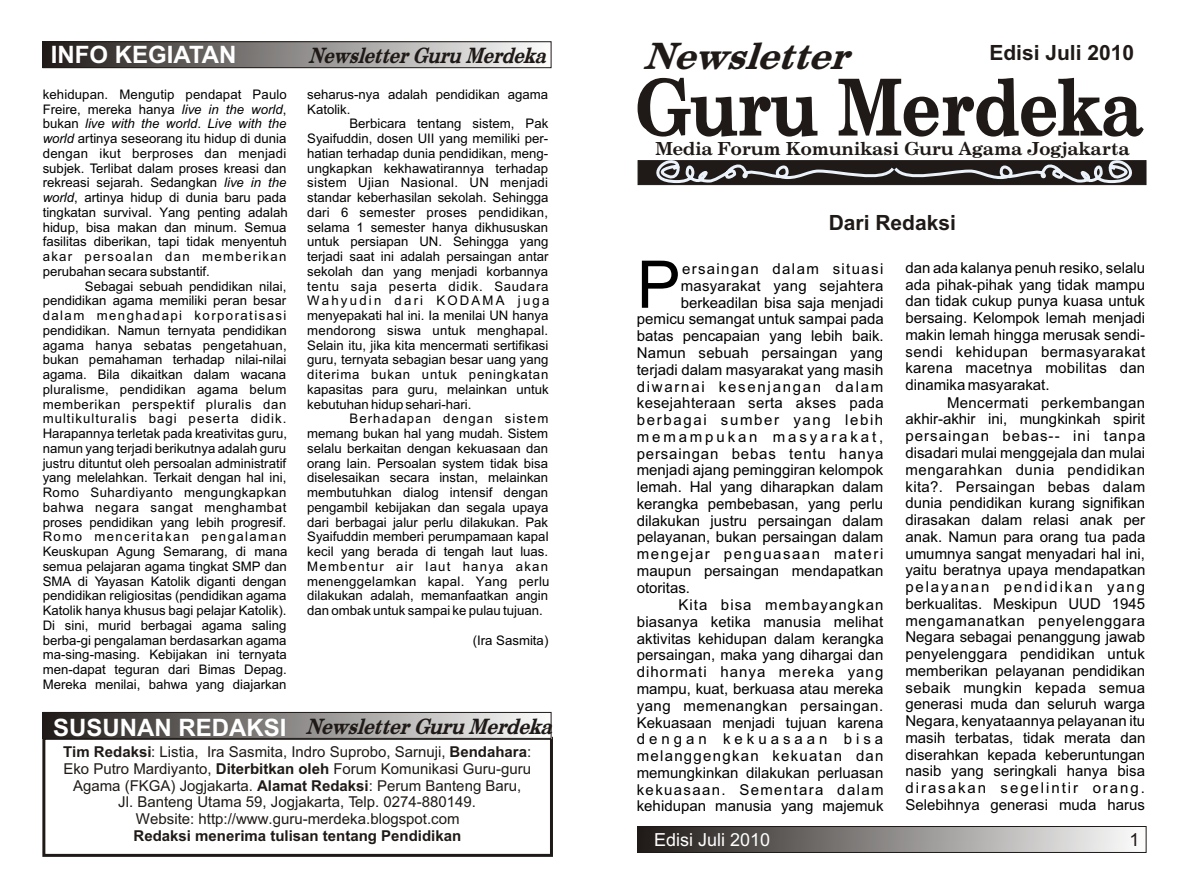
<style>
.page{position:relative;width:1191px;height:894px;background:#fff}
.page>*{position:absolute;margin:0;border:0;box-sizing:border-box;transform-origin:0 0}
.t1{font:700 78px "Century Schoolbook";color:#1f1a17;scale:.86 1}
.t2{font:65.85px "Arial";color:#000}
.t3{font:italic 700 36px "Century Schoolbook";color:#1f1a17}
.t4{font:700 24px "Arial";color:#fff}
.t5{font:italic 700 21px "Century Schoolbook";color:#1f1a17;scale:.86 1}
.t6{font:700 21px "Arial";color:#1f1a17}
.t7{font:italic 700 21px "Century Schoolbook";color:#1f1a17;scale:.83 1}
.t8{font:18px "Century Schoolbook";color:#1f1a17}
.t9{font:18px "Arial";color:#fff}
.t10{font:18px "Arial";color:#1f1a17}
.t11{font:15px/16.8px "Arial";color:#000;text-align:justify}
.t12{font:15px/16.8px "Arial";color:#1f1a17;text-align:center}
.t13{font:15px "Arial";letter-spacing:.09em;color:#000}
.t14{font:15px "Arial";letter-spacing:.07em;color:#000}
.t15{font:700 15px "Arial";color:#1f1a17}
.t16{font:15px "Arial";letter-spacing:.025em;color:#000}
.t17{font:15px "Arial";letter-spacing:.03em;color:#000}
.t18{font:15px "Arial";letter-spacing:.055em;color:#000}
.t19{font:15px "Arial";letter-spacing:.115em;color:#000}
.t20{font:15px "Arial";letter-spacing:.1em;color:#000}
.t21{font:15px "Arial";letter-spacing:.085em;color:#000}
.t22{font:15px "Arial";letter-spacing:.02em;color:#000}
.t23{font:15px "Arial";letter-spacing:.11em;color:#000}
.t24{font:15px "Arial";letter-spacing:.19em;color:#000}
.t25{font:15px "Arial";letter-spacing:.265em;color:#000}
.t26{font:13.2px/14.7px "Arial";color:#000;text-align:justify}
.s1{font-style:italic}
.s2{font-family:"Arial";font-style:normal;font-size:24px;color:#fff}
.s3{font-weight:700}
</style>
<div class="page">
<div style="left:42px;top:737px;width:511px;height:120px;border:3px solid #1f1a17"></div>
<div style="left:43px;top:42px;width:508px;height:26px;background:linear-gradient(to right,#1f1a17,#fcfcfc)"></div>
<div style="left:43px;top:42px;width:508px;height:26px;border:1px solid #1f1a17"></div>
<div style="left:43px;top:712px;width:508px;height:26px;background:linear-gradient(to right,#1f1a17,#fcfcfc)"></div>
<div style="left:43px;top:712px;width:508px;height:27px;border:1px solid #1f1a17"></div>
<div style="left:638px;top:827px;width:508px;height:25px;background:linear-gradient(to right,#1f1a17,#fcfcfc)"></div>
<div style="left:638px;top:826px;width:508px;height:27px;border:1px solid #1f1a17"></div>
<svg style="left:643px;top:160px;width:503px;height:25px;background:#474544"></svg>
<h3 class="t4" style="left:51px;top:45px;width:187px">INFO KEGIATAN</h3>
<h3 class="t7" style="left:309px;top:47px;width:287px">Newsletter Guru Merdeka</h3>
<p class="t26" style="left:43px;top:88px;width:247px">kehidupan. Mengutip pendapat Paulo Freire, mereka hanya <span class="s1">live in the world</span>, bukan <span class="s1">live with the world</span>. <span class="s1">Live with the world</span> artinya seseorang itu hidup di dunia dengan ikut berproses dan menjadi subjek. Terlibat dalam proses kreasi dan rekreasi sejarah. Sedangkan <span class="s1">live in the world</span>, artinya hidup di dunia baru pada tingkatan survival. Yang penting adalah hidup, bisa makan dan minum. Semua fasilitas diberikan, tapi tidak menyentuh akar persoalan dan memberikan perubahan secara substantif.</p>
<p class="t26" style="left:43px;top:280px;width:246px;text-indent:42px">Sebagai sebuah pendidikan nilai, pendidikan agama memiliki peran besar dalam menghadapi korporatisasi pendidikan. Namun ternyata pendidikan agama hanya sebatas pengetahuan, bukan pemahaman terhadap nilai-nilai agama. Bila dikaitkan dalam wacana pluralisme, pendidikan agama belum memberikan perspektif pluralis dan multikulturalis bagi peserta didik.<br>Harapannya terletak pada kreativitas guru, namun yang terjadi berikutnya adalah guru justru dituntut oleh persoalan administratif yang melelahkan. Terkait dengan hal ini, Romo Suhardiyanto mengungkapkan bahwa negara sangat menghambat proses pendidikan yang lebih progresif.<br>Romo menceritakan pengalaman Keuskupan Agung Semarang, di mana semua pelajaran agama tingkat SMP dan SMA di Yayasan Katolik diganti dengan pendidikan religiositas (pendidikan agama Katolik hanya khusus bagi pelajar Katolik).<br>Di sini, murid berbagai agama saling berba-gi pengalaman berdasarkan agama ma-sing-masing. Kebijakan ini ternyata men-dapat teguran dari Bimas Depag.<br>Mereka menilai, bahwa yang diajarkan</p>
<p class="t26" style="left:307px;top:88px;width:242px">seharus-nya adalah pendidikan agama<br>Katolik.</p>
<p class="t26" style="left:307px;top:118px;width:244px;text-indent:42px">Berbicara tentang sistem, Pak Syaifuddin, dosen UII yang memiliki per&shy;hatian terhadap dunia pendidikan, meng&shy;ungkapkan kekhawatirannya terhadap sistem Ujian Nasional. UN menjadi standar keberhasilan sekolah. Sehingga dari 6 semester proses pendidikan, selama 1 semester hanya dikhususkan untuk persiapan UN. Sehingga yang terjadi saat ini adalah persaingan antar sekolah dan yang menjadi korbannya tentu saja peserta didik. Saudara Wahyudin dari KODAMA juga menyepakati hal ini. Ia menilai UN hanya mendorong siswa untuk menghapal.<br>Selain itu, jika kita mencermati sertifikasi guru, ternyata sebagian besar uang yang diterima bukan untuk peningkatan kapasitas para guru, melainkan untuk kebutuhan hidup sehari-hari.</p>
<p class="t26" style="left:307px;top:413px;width:244px;text-indent:42px">Berhadapan dengan sistem memang bukan hal yang mudah. Sistem selalu berkaitan dengan kekuasaan dan orang lain. Persoalan system tidak bisa diselesaikan secara instan, melainkan membutuhkan dialog intensif dengan pengambil kebijakan dan segala upaya dari berbagai jalur perlu dilakukan. Pak Syaifuddin memberi perumpamaan kapal kecil yang berada di tengah laut luas.<br>Membentur air laut hanya akan menenggelamkan kapal. Yang perlu dilakukan adalah, memanfaatkan angin dan ombak untuk sampai ke pulau tujuan.</p>
<p class="t26" style="left:473px;top:634px;width:77px">(Ira Sasmita)</p>
<h3 class="t5" style="left:53px;top:719px;width:581px"><span class="s2">SUSUNAN REDAKSI</span> Newsletter Guru Merdeka</h3>
<p class="t12" style="left:63px;top:745px;width:470px"><span class="s3">Tim Redaksi</span>: Listia, Ira Sasmita, Indro Suprobo, Sarnuji, <span class="s3">Bendahara</span>:<br>Eko Putro Mardiyanto, <span class="s3">Diterbitkan oleh</span> Forum Komunikasi Guru-guru Agama (FKGA) Jogjakarta. <span class="s3">Alamat Redaksi</span>: Perum Banteng Baru,<br>Jl. Banteng Utama 59, Jogjakarta, Telp. 0274-880149.<br>Website: http://www.guru-merdeka.blogspot.com</p>
<p class="t15" style="left:134px;top:830px;width:329px">Redaksi menerima tulisan tentang Pendidikan</p>
<h3 class="t3" style="left:643px;top:42px;width:206px">Newsletter</h3>
<h1 class="t1" style="left:635px;top:78px;width:591px">Guru Merdeka</h1>
<h3 class="t6" style="left:989px;top:45px;width:146px">Edisi Juli 2010</h3>
<h3 class="t8" style="left:655px;top:142px;width:476px">Media Forum Komunikasi Guru Agama Jogjakarta</h3>
<h3 class="t6" style="left:829px;top:215px;width:129px">Dari Redaksi</h3>
<h2 class="t2" style="left:637px;top:260px;width:45px">P</h2>
<p class="t13" style="left:682px;top:263px;width:203px">ersaingan dalam situasi</p>
<p class="t22" style="left:681px;top:280px;width:204px">masyarakat yang sejahtera</p>
<p class="t11" style="left:681px;top:295px;width:204px">berkeadilan bisa saja menjadi</p>
<p class="t11" style="left:637px;top:312px;width:248px">pemicu semangat untuk sampai pada</p>
<p class="t11" style="left:637px;top:329px;width:248px">batas pencapaian yang lebih baik.</p>
<p class="t11" style="left:637px;top:346px;width:248px">Namun sebuah persaingan yang</p>
<p class="t11" style="left:637px;top:362px;width:248px">terjadi dalam masyarakat yang masih</p>
<p class="t19" style="left:637px;top:381px;width:248px">diwarnai kesenjangan dalam</p>
<p class="t16" style="left:637px;top:397px;width:248px">kesejahteraan serta akses pada</p>
<p class="t23" style="left:637px;top:414px;width:248px">berbagai sumber yang lebih</p>
<p class="t24" style="left:637px;top:431px;width:248px">memampukan masyarakat,</p>
<p class="t18" style="left:637px;top:448px;width:248px">persaingan bebas tentu hanya</p>
<p class="t11" style="left:637px;top:463px;width:248px">menjadi ajang peminggiran kelompok</p>
<p class="t11" style="left:637px;top:480px;width:248px">lemah. Hal yang diharapkan dalam</p>
<p class="t11" style="left:637px;top:497px;width:248px">kerangka pembebasan, yang perlu</p>
<p class="t11" style="left:637px;top:513px;width:248px">dilakukan justru persaingan dalam</p>
<p class="t11" style="left:637px;top:530px;width:248px">pelayanan, bukan persaingan dalam</p>
<p class="t20" style="left:637px;top:548px;width:248px">mengejar penguasaan materi</p>
<p class="t11" style="left:637px;top:564px;width:248px">maupun persaingan mendapatkan</p>
<p class="t11" style="left:637px;top:580px;width:55px">otoritas.</p>
<p class="t14" style="left:678px;top:599px;width:207px">Kita bisa membayangkan</p>
<p class="t11" style="left:637px;top:615px;width:248px">biasanya ketika manusia melihat</p>
<p class="t11" style="left:637px;top:631px;width:248px">aktivitas kehidupan dalam kerangka</p>
<p class="t11" style="left:637px;top:648px;width:248px">persaingan, maka yang dihargai dan</p>
<p class="t14" style="left:637px;top:666px;width:248px">dihormati hanya mereka yang</p>
<p class="t11" style="left:637px;top:682px;width:248px">mampu, kuat, berkuasa atau mereka</p>
<p class="t17" style="left:637px;top:700px;width:248px">yang memenangkan persaingan.</p>
<p class="t11" style="left:637px;top:715px;width:248px">Kekuasaan menjadi tujuan karena</p>
<p class="t25" style="left:637px;top:733px;width:248px">dengan kekuasaan bisa</p>
<p class="t21" style="left:637px;top:750px;width:248px">melanggengkan kekuatan dan</p>
<p class="t11" style="left:637px;top:765px;width:248px">memungkinkan dilakukan perluasan</p>
<p class="t13" style="left:637px;top:784px;width:248px">kekuasaan. Sementara dalam</p>
<p class="t11" style="left:637px;top:799px;width:248px">kehidupan manusia yang majemuk</p>
<p class="t11" style="left:905px;top:261px;width:241px">dan ada kalanya penuh resiko, selalu ada pihak-pihak yang tidak mampu dan tidak cukup punya kuasa untuk bersaing. Kelompok lemah menjadi makin lemah hingga merusak sendi&shy;sendi kehidupan bermasyarakat karena macetnya mobilitas dan dinamika masyarakat.</p>
<p class="t11" style="left:905px;top:395px;width:242px;text-indent:42px">Mencermati perkembangan akhir-akhir ini, mungkinkah spirit persaingan bebas-- ini tanpa disadari mulai menggejala dan mulai mengarahkan dunia pendidikan kita?. Persaingan bebas dalam dunia pendidikan kurang signifikan dirasakan dalam relasi anak per anak. Namun para orang tua pada umumnya sangat menyadari hal ini, yaitu beratnya upaya mendapatkan pelayanan pendidikan yang berkualitas. Meskipun UUD 1945 mengamanatkan penyelenggara Negara sebagai penanggung jawab penyelenggara pendidikan untuk memberikan pelayanan pendidikan sebaik mungkin kepada semua generasi muda dan seluruh warga Negara, kenyataannya pelayanan itu masih terbatas, tidak merata dan diserahkan kepada keberuntungan nasib yang seringkali hanya bisa dirasakan segelintir orang.<br>Selebihnya generasi muda harus</p>
<h3 class="t9" style="left:654px;top:833px;width:118px">Edisi Juli 2010</h3>
<h3 class="t10" style="left:1129px;top:833px;width:12px">1</h3>
</div>
